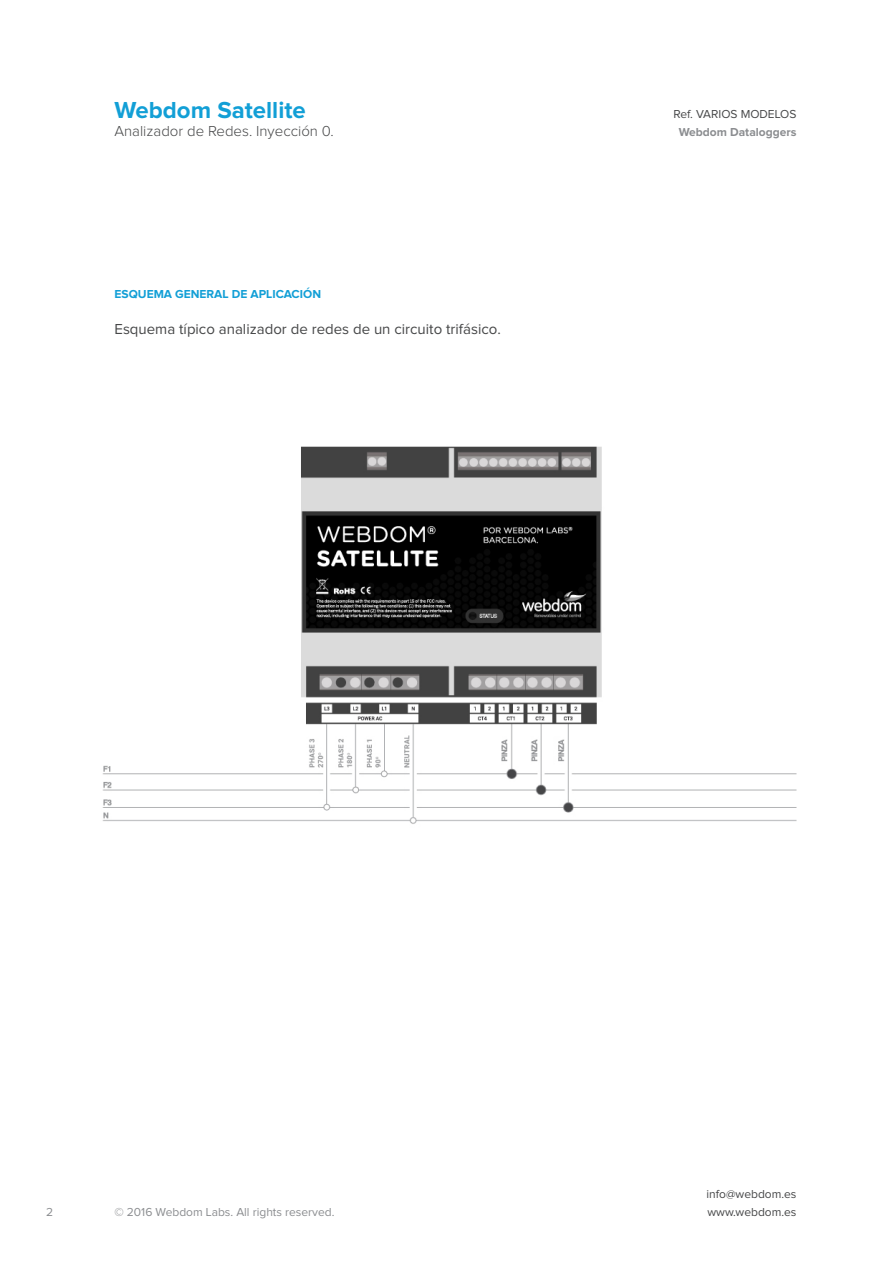
<style>
.page{position:relative;width:893px;height:1263px;background:#fff}
.page>*{position:absolute;margin:0;border:0;box-sizing:border-box;transform-origin:0 0}
.t1{font:700 24px "Proxima Nova";color:#129fd6}
.t2{font:15px "Proxima Nova";color:#464748}
.t3{font:300 15px "Proxima Nova";color:#464748}
.t4{font:12px "Proxima Nova";color:#464748}
.t5{font:12px "Proxima Nova";color:#8b8d90}
.t6{font:700 12px "Proxima Nova";color:#129fd6}
.t7{font:700 12px "Proxima Nova";color:#8b8d90}
</style>
<div class="page">
<img style="left:102px;top:446px;width:694px;height:378px">
<p class="t1" style="left:114px;top:99px;width:193px">Webdom Satellite</p>
<p class="t3" style="left:114px;top:124px;width:221px">Analizador de Redes. Inyección 0.</p>
<p class="t6" style="left:114px;top:289px;width:208px">ESQUEMA GENERAL DE APLICACIÓN</p>
<p class="t2" style="left:114px;top:322px;width:388px">Esquema típico analizador de redes de un circuito trifásico.</p>
<p class="t4" style="left:673px;top:109px;width:124px">Ref. VARIOS MODELOS</p>
<p class="t7" style="left:679px;top:127px;width:119px">Webdom Dataloggers</p>
<p class="t5" style="left:46px;top:1207px;width:9px">2</p>
<p class="t5" style="left:114px;top:1207px;width:222px">© 2016 Webdom Labs. All rights reserved.</p>
<p class="t4" style="left:706px;top:1189px;width:91px">info@webdom.es</p>
<p class="t4" style="left:707px;top:1207px;width:91px">www.webdom.es</p>
</div>
